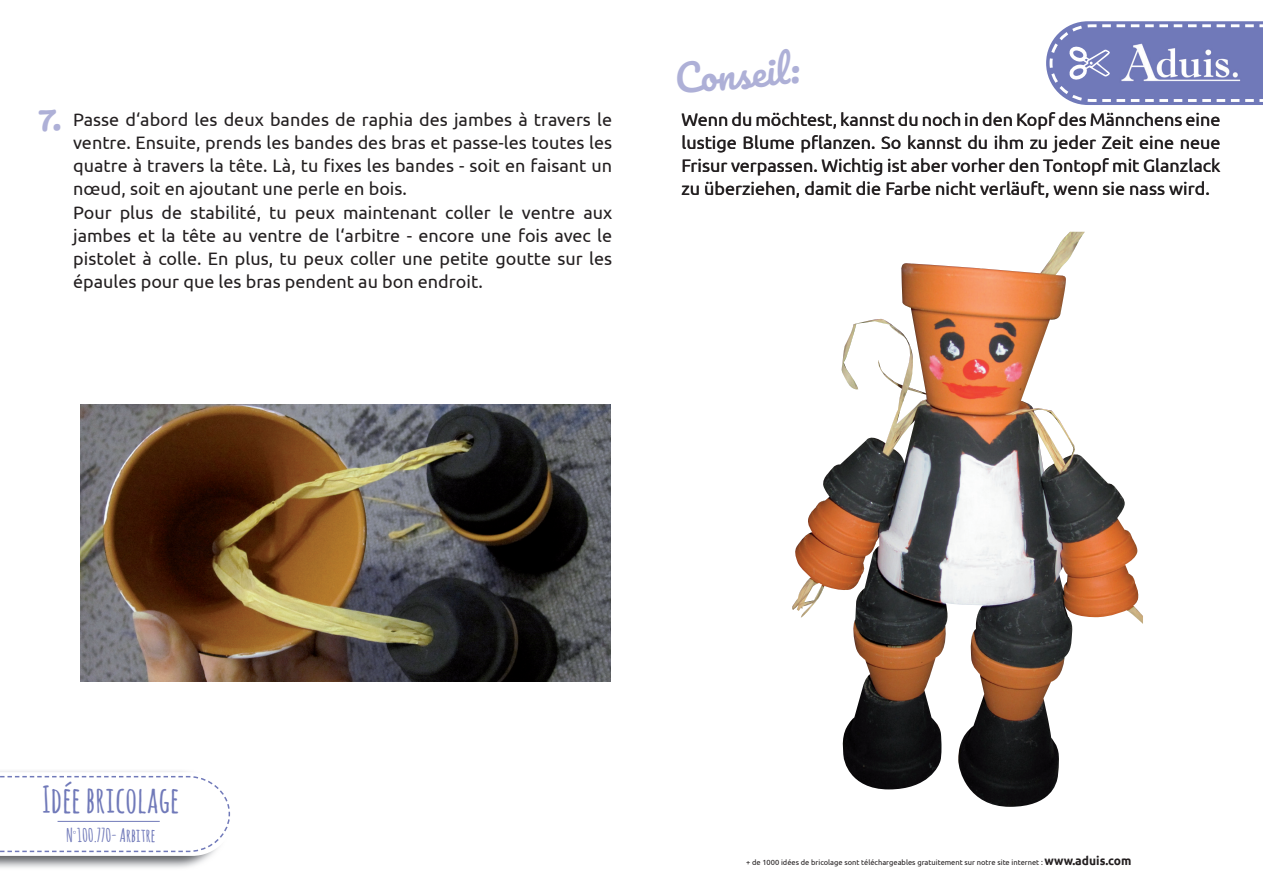
<style>
.page{position:relative;width:1263px;height:893px;background:#fff}
.page>*{position:absolute;margin:0;border:0;box-sizing:border-box;transform-origin:0 0}
.t1{font:37.5px "Pacifico";color:#aeb0d7}
.t2{font:700 36.45px "Amatic SC";color:#7079b9}
.t3{font:700 18.45px "Amatic SC";color:#7079b9}
.t4{font:18px/23.2px "Ubuntu";color:#231f20}
.t5{font:7.5px "Ubuntu";color:#231f20}
.s1{font-weight:700;font-size:12px}
</style>
<div class="page">
<svg style="left:0;top:772px;width:231px;height:84px"></svg>
<hr style="left:58px;top:821px;width:102px;height:1px;background:#7079b9">
<svg style="left:1046px;top:21px;width:217px;height:84px"></svg>
<img style="left:80px;top:405px;width:530px;height:276px">
<img style="left:792px;top:232px;width:351px;height:575px">
<h1 class="t1" style="left:673px;top:60px;width:127px;rotate:-5deg">Conseil:</h1>
<p class="t4" style="left:73px;top:107px;width:540px">Passe d‘abord les deux bandes de raphia des jambes à travers le ventre. Ensuite, prends les bandes des bras et passe-les toutes les quatre à travers la tête. Là, tu fixes les bandes - soit en faisant un nœud, soit en ajoutant une perle en bois.<br>Pour plus de stabilité, tu peux maintenant coller le ventre aux jambes et la tête au ventre de l‘arbitre - encore une fois avec le pistolet à colle. En plus, tu peux coller une petite goutte sur les épaules pour que les bras pendent au bon endroit.</p>
<p class="t4" style="left:681px;top:107px;width:540px;text-align:justify">Wenn du möchtest, kannst du noch in den Kopf des Männchens eine lustige Blume pflanzen. So kannst du ihm zu jeder Zeit eine neue Frisur verpassen. Wichtig ist aber vorher den Tontopf mit Glanzlack zu überziehen, damit die Farbe nicht verläuft, wenn sie nass wird.</p>
<h2 class="t2" style="left:42px;top:773px;width:139px">Idée bricolage</h2>
<p class="t3" style="left:66px;top:822px;width:91px">N<sup>°</sup>100.770- Arbitre</p>
<p class="t5" style="left:746px;top:858px;width:387px">+ de 1000 idées de bricolage sont téléchargeables gratuitement sur notre site internet : <span class="s1">www.aduis.com</span></p>
</div>
